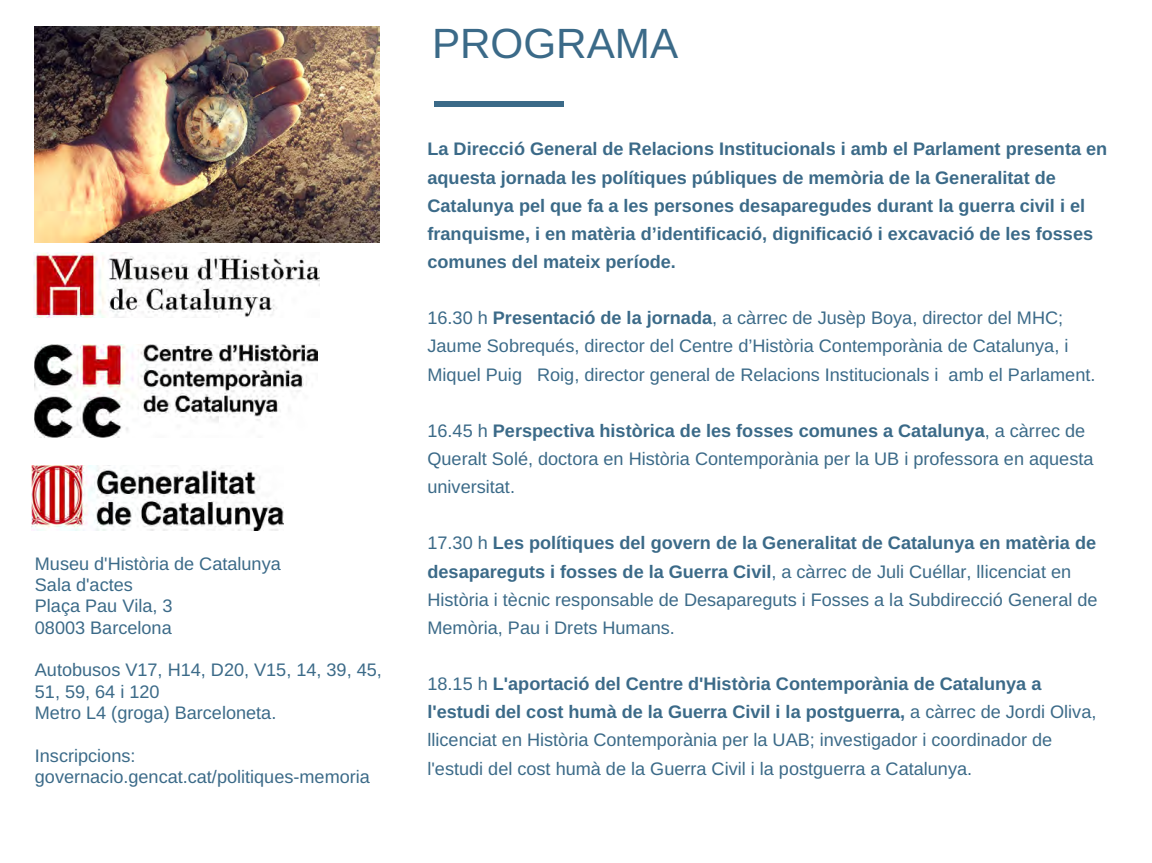
<style>
.page{position:relative;width:1152px;height:863px;background:#fff}
.page>*{position:absolute;margin:0;border:0;box-sizing:border-box;transform-origin:0 0}
.t1{font:42.3px "Arimo";color:#3b6a88}
.t2{font:18.15px/28.2px "Arimo";color:#3b6a88}
.t3{font:700 18.15px/28.2px "Arimo";color:#3b6a88}
.s1{font-weight:700}
</style>
<div class="page">
<div style="left:435px;top:101px;width:129px;height:5px;background:#3b6a88"></div>
<img style="left:34px;top:253px;width:286px;height:64px">
<img style="left:32px;top:465px;width:252px;height:66px">
<img style="left:35px;top:344px;width:282px;height:93px">
<img style="left:35px;top:27px;width:344px;height:216px">
<p class="t2" style="left:35px;top:552px;width:247px;line-height:21.3px">Museu d'Història de Catalunya<br>Sala d'actes<br>Plaça Pau Vila, 3<br>08003 Barcelona</p>
<p class="t2" style="left:35px;top:659px;width:349px;line-height:21.3px">Autobusos V17, H14, D20, V15, 14, 39, 45,<br>51, 59, 64 i 120<br>Metro L4 (groga) Barceloneta.</p>
<p class="t2" style="left:35px;top:745px;width:337px;line-height:21.3px">Inscripcions: governacio.gencat.cat/politiques-memoria</p>
<h1 class="t1" style="left:432px;top:20px;width:248px">PROGRAMA</h1>
<p class="t3" style="left:428px;top:135px;width:681px">La Direcció General de Relacions Institucionals i amb el Parlament presenta en aquesta jornada les polítiques públiques de memòria de la Generalitat de Catalunya pel que fa a les persones desaparegudes durant la guerra civil i el franquisme, i en matèria d’identificació, dignificació i excavació de les fosses comunes del mateix període.</p>
<p class="t2" style="left:428px;top:304px;width:669px">16.30 h <span class="s1">Presentació de la jornada</span>, a càrrec de Jusèp Boya, director del MHC;<br>Jaume Sobrequés, director del Centre d’Història Contemporània de Catalunya, i<br>Miquel Puig Roig, director general de Relacions Institucionals i amb el Parlament.</p>
<p class="t2" style="left:428px;top:416px;width:668px">16.45 h <span class="s1">Perspectiva històrica de les fosses comunes a Catalunya</span>, a càrrec de<br>Queralt Solé, doctora en Història Contemporània per la UB i professora en aquesta universitat.</p>
<p class="t2" style="left:428px;top:529px;width:672px">17.30 h <span class="s1">Les polítiques del govern de la Generalitat de Catalunya en matèria de desapareguts i fosses de la Guerra Civil</span>, a càrrec de Juli Cuéllar, llicenciat en Història i tècnic responsable de Desapareguts i Fosses a la Subdirecció General de Memòria, Pau i Drets Humans.</p>
<p class="t2" style="left:428px;top:669px;width:670px">18.15 h <span class="s1">L'aportació del Centre d'Història Contemporània de Catalunya a l'estudi del cost humà de la Guerra Civil i la postguerra,</span> a càrrec de Jordi Oliva, llicenciat en Història Contemporània per la UAB; investigador i coordinador de l'estudi del cost humà de la Guerra Civil i la postguerra a Catalunya.</p>
</div>
